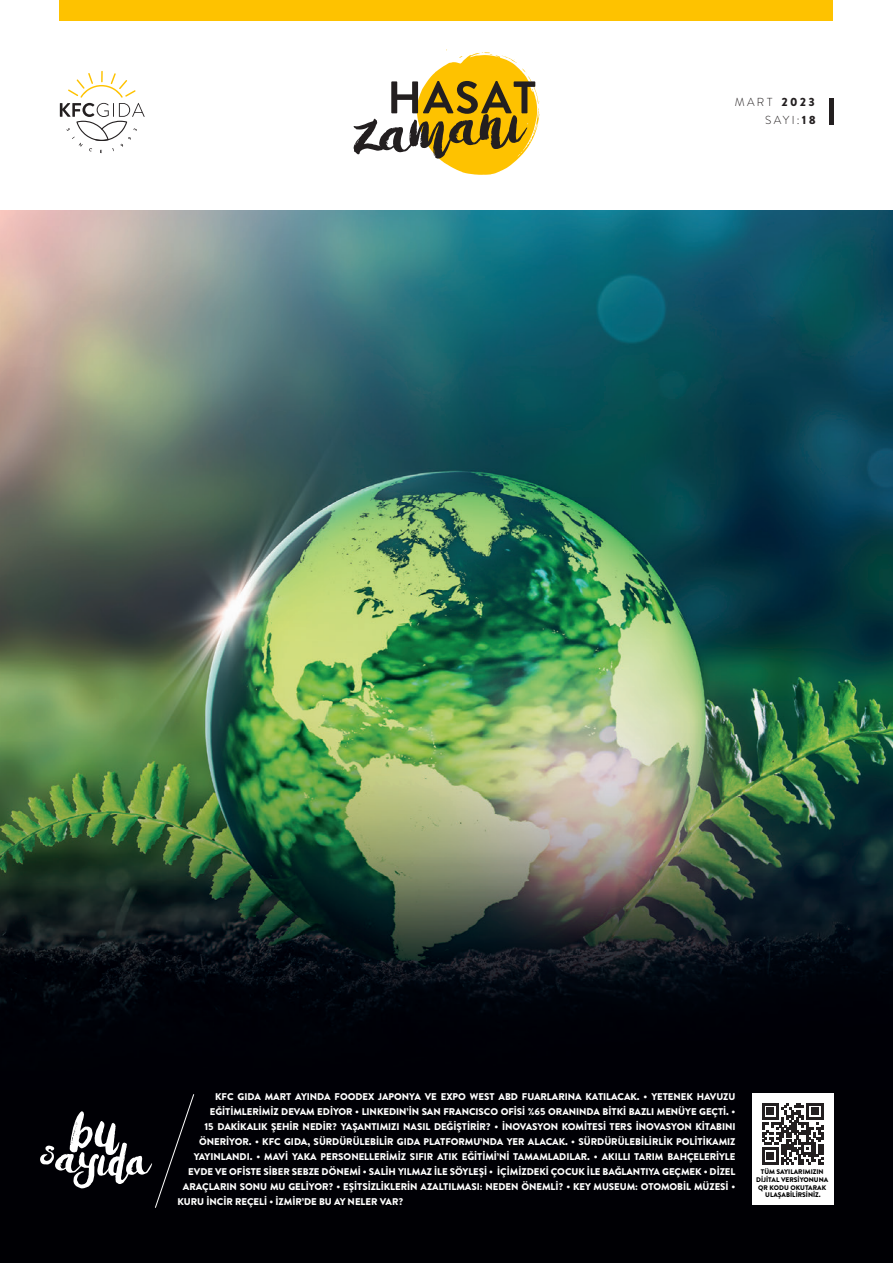
<style>
.page{position:relative;width:893px;height:1263px;background:#fff}
.page>*{position:absolute;margin:0;border:0;box-sizing:border-box;transform-origin:0 0}
.t1{font:300 11.55px/18px "Brandon Text";letter-spacing:.195em;color:#231f20;text-align:right}
.t2{font:900 9.75px "Brandon Text";letter-spacing:-.005em;color:#fff}
.t3{font:900 6.75px/7.6px "Brandon Text";color:#000001;text-align:center}
.s1{font-weight:900}
</style>
<div class="page">
<img style="left:0;top:210px;width:893px;height:633px">
<svg style="left:0;top:843px;width:893px;height:420px;background:#0c1113"></svg>
<svg style="left:40px;top:1093px;width:155px;height:116px;background:#202024"></svg>
<div style="left:60px;top:0;width:773px;height:20px;background:#fec200"></div>
<svg style="left:60px;top:71px;width:85px;height:82px"></svg>
<hr style="left:829px;top:98px;width:4px;height:27px;background:#231f20">
<svg style="left:353px;top:49px;width:187px;height:126px"></svg>
<div style="left:752px;top:1093px;width:81px;height:112px;background:#fff"></div>
<svg style="left:762px;top:1103px;width:61px;height:61px"></svg>
<p class="t1" style="left:735px;top:93px;width:82px">MART <span class="s1">2023<br></span>SAYI:<span class="s1">18</span></p>
<p class="t2" style="left:215px;top:1090px;width:522px">KFC GIDA MART AYINDA FOODEX JAPONYA VE EXPO WEST ABD FUARLARINA KATILACAK. • YETENEK HAVUZU</p>
<p class="t2" style="left:210px;top:1105px;width:527px">EĞİTİMLERİMİZ DEVAM EDİYOR • LINKEDIN’İN SAN FRANCISCO OFİSİ %65 ORANINDA BİTKİ BAZLI MENÜYE GEÇTİ. •</p>
<p class="t2" style="left:204px;top:1120px;width:532px">15 DAKİKALIK ŞEHİR NEDİR? YAŞANTIMIZI NASIL DEĞİŞTİRİR? • İNOVASYON KOMİTESİ TERS İNOVASYON KİTABINI</p>
<p class="t2" style="left:199px;top:1135px;width:538px">ÖNERİYOR. • KFC GIDA, SÜRDÜRÜLEBİLİR GIDA PLATFORMU’NDA YER ALACAK. • SÜRDÜRÜLEBİLİRLİK POLİTİKAMIZ</p>
<p class="t2" style="left:194px;top:1150px;width:543px">YAYINLANDI. • MAVİ YAKA PERSONELLERİMİZ SIFIR ATIK EĞİTİMİ’Nİ TAMAMLADILAR. • AKILLI TARIM BAHÇELERİYLE</p>
<p class="t2" style="left:188px;top:1165px;width:549px">EVDE VE OFİSTE SİBER SEBZE DÖNEMİ • SALİH YILMAZ İLE SÖYLEŞİ • İÇİMİZDEKİ ÇOCUK İLE BAĞLANTIYA GEÇMEK • DİZEL</p>
<p class="t2" style="left:183px;top:1180px;width:554px">ARAÇLARIN SONU MU GELİYOR? • EŞİTSİZLİKLERİN AZALTILMASI: NEDEN ÖNEMLİ? • KEY MUSEUM: OTOMOBİL MÜZESİ •</p>
<p class="t2" style="left:178px;top:1195px;width:227px">KURU İNCİR REÇELİ • İZMİR’DE BU AY NELER VAR?</p>
<p class="t3" style="left:756px;top:1168px;width:74px">TÜM SAYILARIMIZIN<br>DİJİTAL VERSİYONUNA<br>QR KODU OKUTARAK<br>ULAŞABİLİRSİNİZ.</p>
</div>
